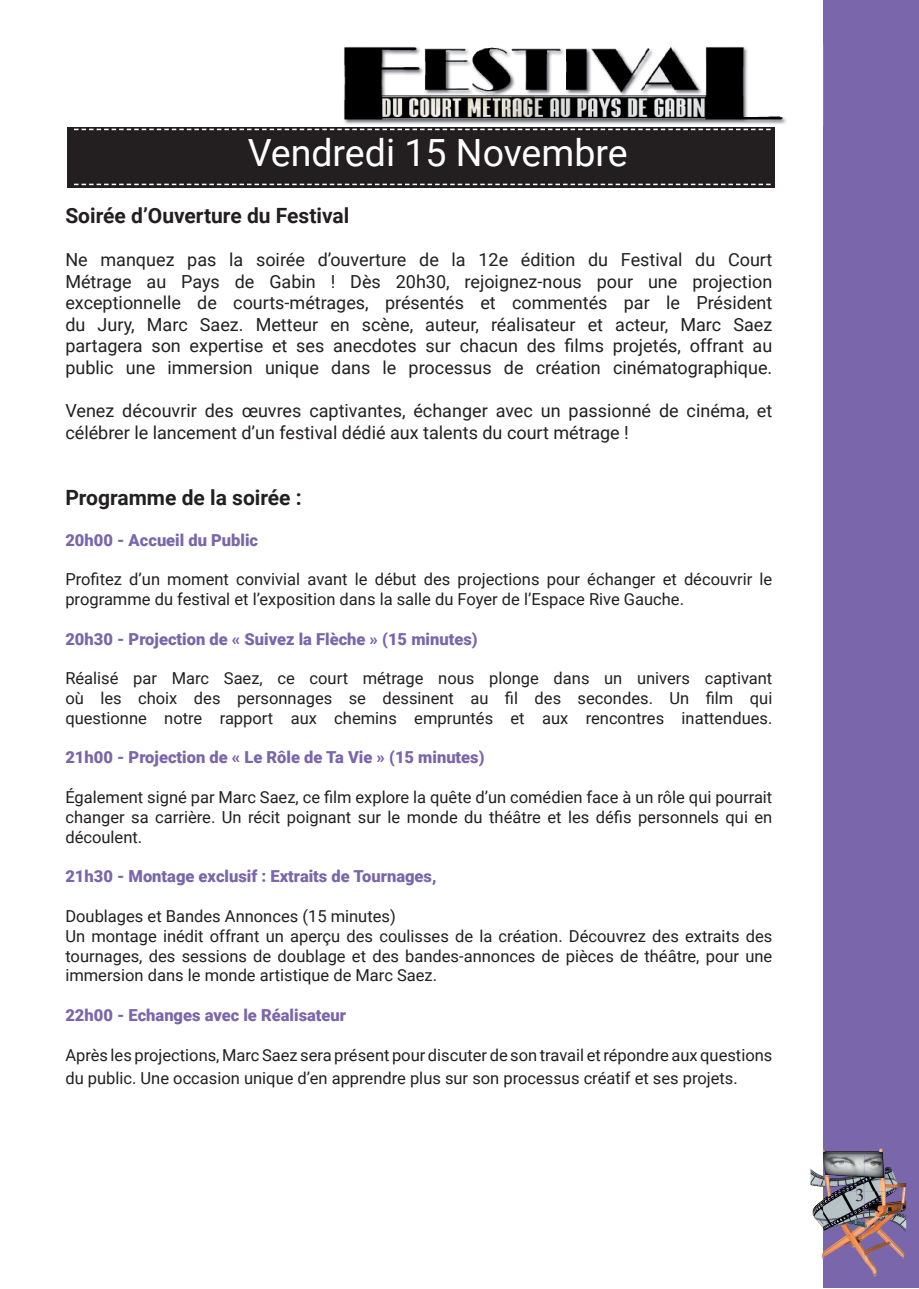
<style>
.page{position:relative;width:919px;height:1289px;background:#fff}
.page>*{position:absolute;margin:0;border:0;box-sizing:border-box;transform-origin:0 0}
.t1{font:37.5px "Roboto";color:#fff}
.t2{font:700 21px "Roboto";color:#231f20}
.t3{font:18px/21.6px "Roboto";color:#231f20;text-align:justify}
.t4{font:18px "Minion Pro";color:#231f20}
.t5{font:18px "Times New Roman";color:#231f20}
.t6{font:16.5px/19.8px "Roboto";color:#231f20}
.t7{font:900 16.5px "Roboto";color:#7966ab}
</style>
<div class="page">
<div style="left:823px;top:0;width:95px;height:1287px;background:#7966ab"></div>
<img style="left:812px;top:1209px;width:11px;height:46px">
<img style="left:823px;top:1148px;width:60px;height:42px">
<div style="left:67px;top:126px;width:707px;height:61px;background:#231f20"></div>
<svg style="left:74px;top:184px;width:696px;height:1px"></svg>
<svg style="left:74px;top:129px;width:696px;height:1px"></svg>
<img style="left:813px;top:1206px;width:10px;height:3px">
<img style="left:827px;top:1157px;width:33px;height:35px">
<img style="left:823px;top:1192px;width:40px;height:15px">
<img style="left:903px;top:1192px;width:2px;height:10px">
<img style="left:873px;top:1234px;width:31px;height:42px">
<img style="left:810px;top:1153px;width:13px;height:53px">
<img style="left:823px;top:1150px;width:27px;height:41px">
<img style="left:864px;top:1149px;width:42px;height:42px">
<img style="left:838px;top:1191px;width:18px;height:3px">
<img style="left:864px;top:1191px;width:39px;height:37px">
<img style="left:823px;top:1232px;width:41px;height:27px">
<img style="left:864px;top:1232px;width:22px;height:42px">
<svg style="left:856px;top:1182px;width:7px;height:12px"></svg>
<img style="left:344px;top:47px;width:442px;height:77px">
<h1 class="t1" style="left:248px;top:127px;width:381px">Vendredi 15 Novembre</h1>
<p class="t2" style="left:65px;top:201px;width:285px">Soirée d’Ouverture du Festival</p>
<p class="t3" style="left:65px;top:248px;width:708px">Ne manquez pas la soirée d’ouverture de la 12e édition du Festival du Court Métrage au Pays de Gabin ! Dès 20h30, rejoignez-nous pour une projection exceptionnelle de courts-métrages, présentés et commentés par le Président du Jury, Marc Saez. Metteur en scène, auteur, réalisateur et acteur, Marc Saez partagera son expertise et ses anecdotes sur chacun des films projetés, offrant au public une immersion unique dans le processus de création cinématographique.</p>
<p class="t3" style="left:65px;top:399px;width:708px">Venez découvrir des œuvres captivantes, échanger avec un passionné de cinéma, et célébrer le lancement d’un festival dédié aux talents du court métrage !</p>
<p class="t2" style="left:65px;top:483px;width:238px">Programme de la soirée :</p>
<p class="t7" style="left:65px;top:528px;width:194px">20h00 - Accueil du Public</p>
<p class="t6" style="left:65px;top:569px;width:708px">Profitez d’un moment convivial avant le début des projections pour échanger et découvrir le programme du festival et l’exposition dans la salle du Foyer de l’Espace Rive Gauche.</p>
<p class="t7" style="left:65px;top:627px;width:413px">20h30 - Projection de « Suivez la Flèche » (15 minutes)</p>
<p class="t6" style="left:65px;top:668px;width:708px;text-align:justify">Réalisé par Marc Saez, ce court métrage nous plonge dans un univers captivant où les choix des personnages se dessinent au fil des secondes. Un film qui questionne notre rapport aux chemins empruntés et aux rencontres inattendues.</p>
<p class="t7" style="left:65px;top:746px;width:420px">21h00 - Projection de « Le Rôle de Ta Vie » (15 minutes)</p>
<p class="t6" style="left:65px;top:786px;width:708px;text-align:justify">Également signé par Marc Saez, ce film explore la quête d’un comédien face à un rôle qui pourrait changer sa carrière. Un récit poignant sur le monde du théâtre et les défis personnels qui en découlent.</p>
<p class="t7" style="left:65px;top:864px;width:372px">21h30 - Montage exclusif : Extraits de Tournages,</p>
<p class="t6" style="left:65px;top:905px;width:708px">Doublages et Bandes Annonces (15 minutes)<br>Un montage inédit offrant un aperçu des coulisses de la création. Découvrez des extraits des tournages, des sessions de doublage et des bandes-annonces de pièces de théâtre, pour une immersion dans le monde artistique de Marc Saez.</p>
<p class="t7" style="left:65px;top:1003px;width:282px">22h00 - Echanges avec le Réalisateur</p>
<p class="t6" style="left:65px;top:1042px;width:708px;line-height:23.4px">Après les projections, Marc Saez sera présent pour discuter de son travail et répondre aux questions du public. Une occasion unique d’en apprendre plus sur son processus créatif et ses projets.</p>
<p class="t4" style="left:855px;top:1176px;width:10px">3</p>
<p class="t5" style="left:855px;top:1181px;width:10px">3</p>
</div>
